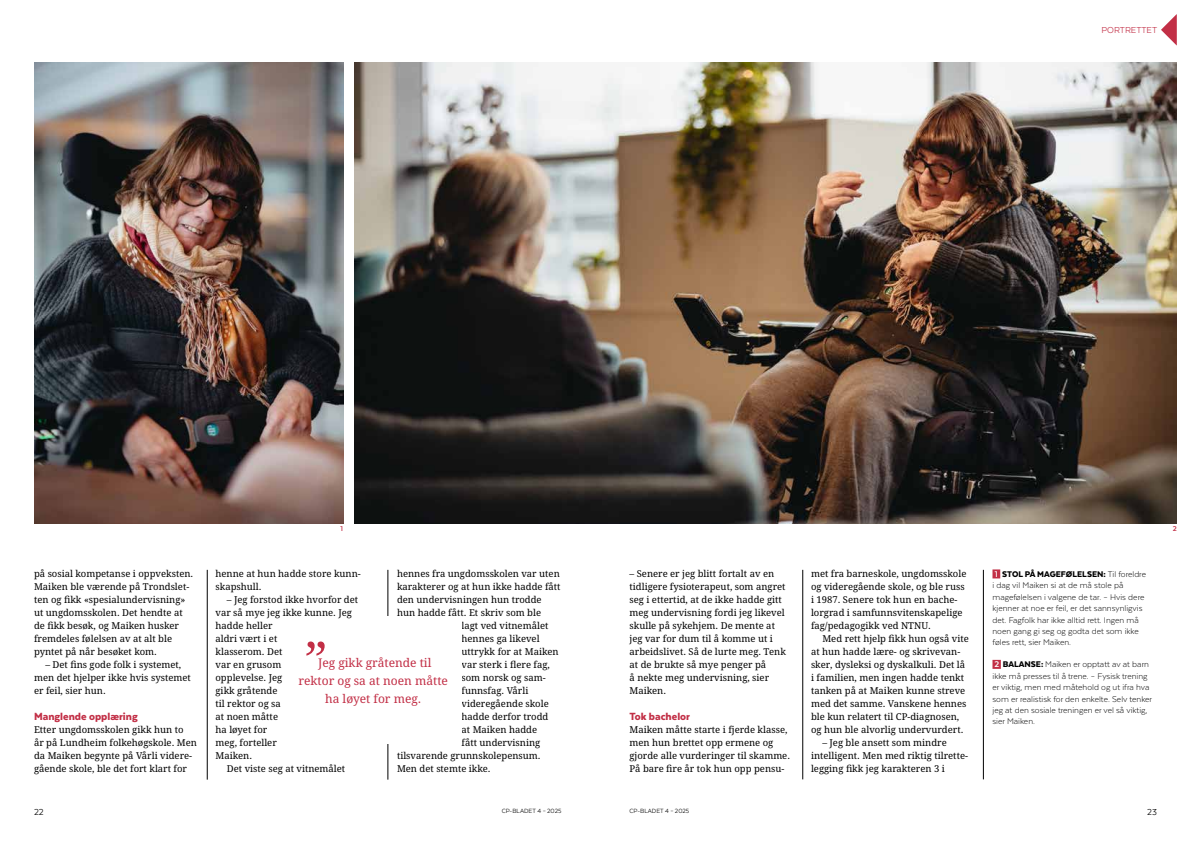
<style>
.page{position:relative;width:1191px;height:842px;background:#fff}
.page>*{position:absolute;margin:0;border:0;box-sizing:border-box;transform-origin:0 0}
.t1{font:50px "Droid Serif Pro";color:#c22f46}
.t2{font:12px/18px "Droid Serif Pro";color:#c22f46;text-align:center}
.t3{font:900 12px "Texta";color:#c22f46}
.t4{font:10px "Texta";color:#c22f46}
.t5{font:10px "Texta";color:#000}
.t6{font:9.5px/13px "Droid Serif Pro";color:#000}
.t7{font:300 9.5px/11.4px "Texta";color:#000}
.t8{font:700 8px "Texta";color:#c22f46}
.t9{font:7px "Texta";color:#000}
.s1{font-weight:700;color:#fff}
.s2{font-weight:900}
</style>
<div class="page">
<svg style="left:1161px;top:15px;width:15px;height:30px"></svg>
<hr style="left:802px;top:570px;width:1px;height:209px;background:#000">
<hr style="left:983px;top:570px;width:1px;height:209px;background:#000">
<div style="left:992px;top:569px;width:8px;height:9px;background:#c22f46"></div>
<div style="left:992px;top:660px;width:8px;height:9px;background:#c22f46"></div>
<img style="left:354px;top:62px;width:822px;height:461px">
<hr style="left:207px;top:570px;width:1px;height:210px;background:#000">
<hr style="left:387px;top:570px;width:1px;height:210px;background:#000">
<div style="left:287px;top:617px;width:174px;height:127px;background:#fff"></div>
<img style="left:34px;top:62px;width:309px;height:461px">
<p class="t4" style="left:1101px;top:25px;width:57px">PORTRETTET</p>
<p class="t6" style="left:34px;top:567px;width:161px">på sosial kompetanse i oppveksten.<br>Maiken ble værende på Trondslet&shy;ten og fikk «spesialundervisning» ut ungdomsskolen. Det hendte at de fikk besøk, og Maiken husker fremdeles følelsen av at alt ble pyntet på når besøket kom.</p>
<p class="t6" style="left:34px;top:658px;width:158px;text-indent:11px">– Det fins gode folk i systemet, men det hjelper ikke hvis systemet er feil, sier hun.</p>
<p class="t3" style="left:34px;top:710px;width:105px">Manglende opplæring</p>
<p class="t6" style="left:34px;top:723px;width:164px">Etter ungdomsskolen gikk hun to<br>år på Lundheim folkehøgskole. Men da Maiken begynte på Vårli videre&shy;gående skole, ble det fort klart for</p>
<p class="t8" style="left:340px;top:525px;width:4px">1</p>
<p class="t8" style="left:1172px;top:525px;width:6px">2</p>
<p class="t6" style="left:215px;top:567px;width:146px">henne at hun hadde store kunn&shy;skapshull.</p>
<p class="t6" style="left:215px;top:593px;width:144px;text-indent:11px">– Jeg forstod ikke hvorfor det var så mye jeg ikke kunne. Jeg hadde heller<br>aldri vært i et<br>klasserom. Det<br>var en grusom<br>opplevelse. Jeg<br>gikk gråtende<br>til rektor og sa<br>at noen måtte<br>ha løyet for<br>meg, forteller<br>Maiken.</p>
<p class="t6" style="left:227px;top:762px;width:120px">Det viste seg at vitnemålet</p>
<p class="t7" style="left:992px;top:568px;width:155px"><span class="s1">1</span> <span class="s2">STOL PÅ MAGEFØLELSEN:</span> Til foreldre i dag vil Maiken si at de må stole på magefølelsen i valgene de tar. – Hvis dere kjenner at noe er feil, er det sannsynligvis det. Fagfolk har ikke alltid rett. Ingen må noen gang gi seg og godta det som ikke føles rett, sier Maiken.</p>
<p class="t7" style="left:992px;top:659px;width:161px"><span class="s1">2</span> <span class="s2">BALANSE:</span> Maiken er opptatt av at barn ikke må presses til å trene. – Fysisk trening er viktig, men med måtehold og ut ifra hva som er realistisk for den enkelte. Selv tenker jeg at den sosiale treningen er vel så viktig, sier Maiken.</p>
<p class="t6" style="left:629px;top:567px;width:158px">– Senere er jeg blitt fortalt av en tidligere fysioterapeut, som angret seg i ettertid, at de ikke hadde gitt meg undervisning fordi jeg likevel skulle på sykehjem. De mente at jeg var for dum til å komme ut i arbeidslivet. Så de lurte meg. Tenk at de brukte så mye penger på<br>å nekte meg undervisning, sier<br>Maiken.</p>
<p class="t3" style="left:629px;top:710px;width:62px">Tok bachelor</p>
<p class="t6" style="left:629px;top:723px;width:162px">Maiken måtte starte i fjerde klasse, men hun brettet opp ermene og gjorde alle vurderinger til skamme.<br>På bare fire år tok hun opp pensu-</p>
<p class="t6" style="left:811px;top:567px;width:157px">met fra barneskole, ungdomsskole og videregående skole, og ble russ i 1987. Senere tok hun en bache&shy;lorgrad i samfunnsvitenskapelige fag/pedagogikk ved NTNU.</p>
<p class="t6" style="left:811px;top:632px;width:159px;text-indent:11px">Med rett hjelp fikk hun også vite at hun hadde lære- og skrivevan&shy;sker, dysleksi og dyskalkuli. Det lå i familien, men ingen hadde tenkt tanken på at Maiken kunne streve med det samme. Vanskene hennes ble kun relatert til CP-diagnosen, og hun ble alvorlig undervurdert.</p>
<p class="t6" style="left:811px;top:736px;width:158px;text-indent:11px">– Jeg ble ansett som mindre intelligent. Men med riktig tilrette&shy;legging fikk jeg karakteren 3 i</p>
<p class="t6" style="left:397px;top:567px;width:164px">hennes fra ungdomsskolen var uten</p>
<p class="t6" style="left:397px;top:580px;width:165px">karakterer og at hun ikke hadde fått</p>
<p class="t6" style="left:397px;top:593px;width:146px">den undervisningen hun trodde</p>
<p class="t6" style="left:397px;top:606px;width:146px">hun hadde fått. Et skriv som ble</p>
<p class="t6" style="left:461px;top:619px;width:88px">lagt ved vitnemålet</p>
<p class="t6" style="left:461px;top:632px;width:80px">hennes ga likevel</p>
<p class="t6" style="left:461px;top:645px;width:99px">uttrykk for at Maiken</p>
<p class="t6" style="left:461px;top:658px;width:90px">var sterk i flere fag,</p>
<p class="t6" style="left:461px;top:671px;width:86px">som norsk og sam-</p>
<p class="t6" style="left:461px;top:684px;width:68px">funnsfag. Vårli</p>
<p class="t6" style="left:461px;top:697px;width:89px">videregående skole</p>
<p class="t6" style="left:461px;top:710px;width:88px">hadde derfor trodd</p>
<p class="t6" style="left:461px;top:723px;width:77px">at Maiken hadde</p>
<p class="t6" style="left:461px;top:736px;width:80px">fått undervisning</p>
<p class="t6" style="left:397px;top:749px;width:145px">tilsvarende grunnskolepensum.</p>
<p class="t6" style="left:397px;top:762px;width:95px">Men det stemte ikke.</p>
<h1 class="t1" style="left:327px;top:672px;width:24px;rotate:-180deg">“</h1>
<p class="t2" style="left:298px;top:654px;width:151px">Jeg gikk gråtende til rektor og sa at noen måtte ha løyet for meg.</p>
<p class="t5" style="left:34px;top:807px;width:11px">22</p>
<p class="t9" style="left:502px;top:807px;width:61px">CP-BLADET 4 – 2025</p>
<p class="t9" style="left:629px;top:807px;width:61px">CP-BLADET 4 – 2025</p>
<p class="t5" style="left:1147px;top:807px;width:11px">23</p>
</div>
